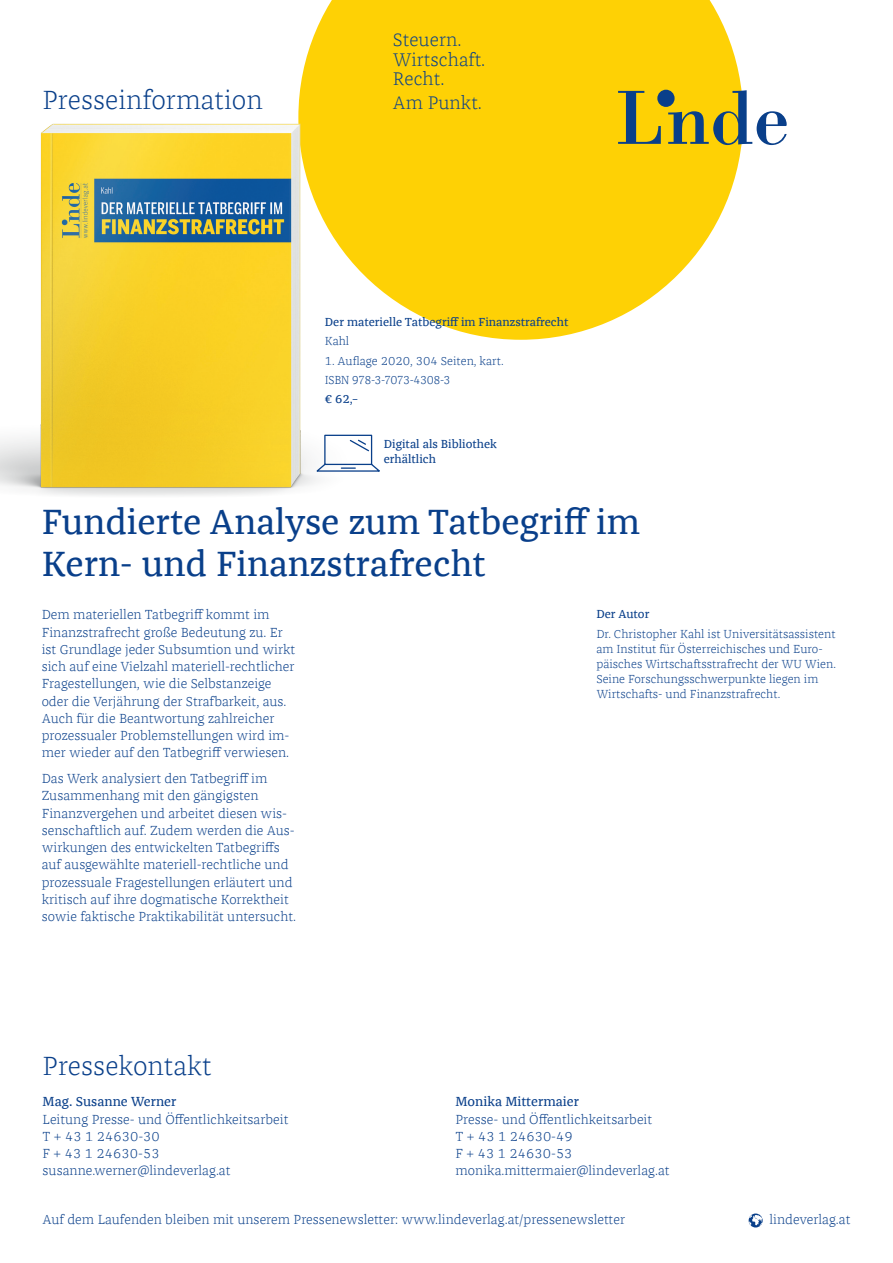
<style>
.page{position:relative;width:893px;height:1263px;background:#fff}
.page>*{position:absolute;margin:0;border:0;box-sizing:border-box;transform-origin:0 0}
.Headline{font:36px/42px "Franziska Offc Pro";color:#093f8a}
.Headline-2{font:300 27px "Franziska Offc Pro";color:#093f8a}
.t1{font:300 18.75px/19.5px "Franziska Offc Pro";color:#093f8a}
.Fließtext{font:300 13.5px/17.2px "Franziska Offc Pro";color:#093f8a}
.Autorentext_bibiogra{font:300 12px/15px "Franziska Offc Pro";color:#093f8a}
.Autorentext_bibiogra-2{font:12px/14.4px "Franziska Offc Pro";color:#093f8a}
.Autorentext_bibiogra-3{font:300 12px "Franziska Offc Pro";letter-spacing:-.05em;color:#093f8a;scale:.96 1}
.s1{font-weight:400}
</style>
<div class="page">
<svg style="left:299px;top:0;width:443px;height:340px;background:#fed725"></svg>
<svg style="left:618px;top:91px;width:43px;height:53px;background:#b0a22f"></svg>
<svg style="left:668px;top:90px;width:119px;height:55px"></svg>
<div style="left:657px;top:90px;width:18px;height:17px;background:#093f8a;border-radius:50%"></div>
<svg style="left:749px;top:1213px;width:14px;height:14px"></svg>
<img style="left:0;top:100px;width:499px;height:396px">
<p class="Headline-2" style="left:43px;top:83px;width:222px">Presseinformation</p>
<p class="t1" style="left:393px;top:30px;width:94px">Steuern.<br>Wirtschaft.<br>Recht.</p>
<p class="t1" style="left:393px;top:92px;width:91px">Am Punkt.</p>
<p class="Autorentext_bibiogra-2" style="left:325px;top:315px;width:245px">Der materielle Tatbegriff im Finanzstrafrecht</p>
<p class="Autorentext_bibiogra" style="left:325px;top:334px;width:26px">Kahl</p>
<p class="Autorentext_bibiogra" style="left:325px;top:353px;width:180px">1. Auflage 2020, 304 Seiten, kart.</p>
<p class="Autorentext_bibiogra-3" style="left:325px;top:372px;width:133px">ISBN 978-3-7073-4308-3</p>
<p class="Autorentext_bibiogra-2" style="left:325px;top:392px;width:35px">€ 62,–</p>
<p class="Autorentext_bibiogra-2" style="left:384px;top:437px;width:115px">Digital als Bibliothek erhältlich</p>
<p class="Headline" style="left:42px;top:501px;width:600px">Fundierte Analyse zum Tatbegriff im<br>Kern- und Finanzstrafrecht</p>
<p class="Fließtext" style="left:42px;top:606px;width:255px">Dem materiellen Tatbegriff kommt im Finanzstrafrecht große Bedeutung zu. Er ist Grundlage jeder Subsumtion und wirkt sich auf eine Vielzahl materiell-rechtlicher Fragestellungen, wie die Selbstanzeige oder die Verjährung der Strafbarkeit, aus.<br>Auch für die Beantwortung zahlreicher prozessualer Problemstellungen wird im&shy;mer wieder auf den Tatbegriff verwiesen.</p>
<p class="Fließtext" style="left:42px;top:770px;width:256px">Das Werk analysiert den Tatbegriff im Zusammenhang mit den gängigsten Finanzvergehen und arbeitet diesen wis&shy;senschaftlich auf. Zudem werden die Aus&shy;wirkungen des entwickelten Tatbegriffs auf ausgewählte materiell-rechtliche und prozessuale Fragestellungen erläutert und kritisch auf ihre dogmatische Korrektheit sowie faktische Praktikabilität untersucht.</p>
<p class="Headline-2" style="left:43px;top:1049px;width:170px">Pressekontakt</p>
<p class="Autorentext_bibiogra-2" style="left:596px;top:607px;width:55px">Der Autor</p>
<p class="Autorentext_bibiogra" style="left:596px;top:626px;width:241px">Dr. Christopher Kahl ist Universitätsassistent am Institut für Österreichisches und Euro&shy;päisches Wirtschaftsstrafrecht der WU Wien.<br>Seine Forschungsschwerpunkte liegen im Wirtschafts- und Finanzstrafrecht.</p>
<p class="Fließtext" style="left:43px;top:1093px;width:247px"><span class="s1">Mag. Susanne Werner<br></span>Leitung Presse- und Öffentlichkeitsarbeit<br>T + 43 1 24630-30<br>F + 43 1 24630-53 susanne.werner@lindeverlag.at</p>
<p class="Fließtext" style="left:456px;top:1093px;width:216px"><span class="s1">Monika Mittermaier<br></span>Presse- und Öffentlichkeitsarbeit<br>T + 43 1 24630-49<br>F + 43 1 24630-53 monika.mittermaier@lindeverlag.at</p>
<p class="Fließtext" style="left:43px;top:1211px;width:584px">Auf dem Laufenden bleiben mit unserem Pressenewsletter: www.lindeverlag.at/pressenewsletter</p>
<p class="Fließtext" style="left:769px;top:1211px;width:83px">lindeverlag.at</p>
</div>
